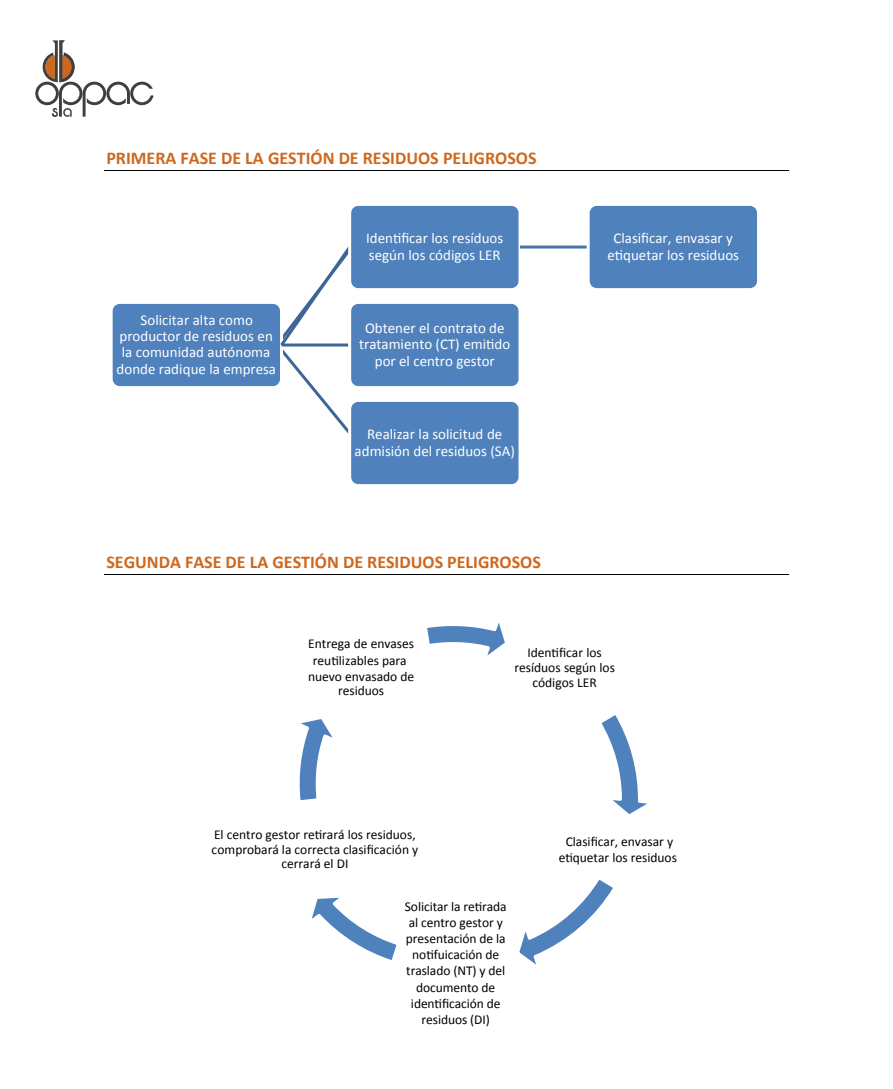
<style>
.page{position:relative;width:893px;height:1089px;background:#fff}
.page>*{position:absolute;margin:0;border:0;box-sizing:border-box;transform-origin:0 0}
.t1{font:700 18px "Calibri";color:#ce681e}
.t2{font:15px/16.5px "Calibri";color:#fff;text-align:center}
.t3{font:13.5px/16.2px "Calibri";letter-spacing:-.005em;color:#000;text-align:center}
</style>
<div class="page">
<hr style="left:104px;top:170px;width:685px;height:1px;background:#000">
<hr style="left:104px;top:574px;width:685px;height:1px;background:#000">
<div style="left:111px;top:302px;width:171px;height:85px;background:#4f81bd;border-radius:9px"></div>
<div style="left:110px;top:301px;width:173px;height:88px;border:3px solid #fff;border-radius:9px"></div>
<svg style="left:266px;top:247px;width:82px;height:187px"></svg>
<div style="left:350px;top:204px;width:170px;height:85px;background:#4f81bd;border-radius:9px"></div>
<div style="left:348px;top:203px;width:174px;height:88px;border:3px solid #fff;border-radius:9px"></div>
<hr style="left:520px;top:245px;width:68px;height:3px;background:#4774ab">
<div style="left:588px;top:204px;width:171px;height:85px;background:#4f81bd;border-radius:9px"></div>
<div style="left:587px;top:203px;width:173px;height:88px;border:3px solid #fff;border-radius:9px"></div>
<hr style="left:282px;top:343px;width:68px;height:3px;background:#3d6696">
<div style="left:350px;top:302px;width:170px;height:85px;background:#4f81bd;border-radius:9px"></div>
<div style="left:348px;top:301px;width:174px;height:88px;border:3px solid #fff;border-radius:9px"></div>
<div style="left:350px;top:400px;width:170px;height:85px;background:#4f81bd;border-radius:9px"></div>
<div style="left:348px;top:399px;width:174px;height:88px;border:3px solid #fff;border-radius:9px"></div>
<svg style="left:601px;top:715px;width:46px;height:99px"></svg>
<svg style="left:519px;top:880px;width:94px;height:85px"></svg>
<svg style="left:311px;top:897px;width:86px;height:63px"></svg>
<svg style="left:299px;top:719px;width:34px;height:82px"></svg>
<svg style="left:427px;top:623px;width:78px;height:33px"></svg>
<svg style="left:35px;top:40px;width:119px;height:77px"></svg>
<h1 class="t1" style="left:106px;top:146px;width:432px">PRIMERA FASE DE LA GESTIÓN DE RESIDUOS PELIGROSOS</h1>
<p class="t2" style="left:117px;top:311px;width:161px">Solicitar alta como productor de residuos en la comunidad autónoma donde radique la empresa</p>
<p class="t2" style="left:366px;top:230px;width:139px;text-align:left">Identificar los resíduos según los códigos LER</p>
<p class="t2" style="left:607px;top:230px;width:133px">Clasificar, envasar y etiquetar los residuos</p>
<p class="t2" style="left:359px;top:319px;width:153px">Obtener el contrato de tratamiento (CT) emitido por el centro gestor</p>
<p class="t2" style="left:355px;top:426px;width:162px">Realizar la solicitud de admisión del residuos (SA)</p>
<h1 class="t1" style="left:106px;top:550px;width:436px">SEGUNDA FASE DE LA GESTIÓN DE RESIDUOS PELIGROSOS</h1>
<p class="t3" style="left:308px;top:635px;width:107px;line-height:16.8px">Entrega de envases reutilizables para</p>
<p class="t3" style="left:308px;top:668px;width:108px;line-height:14.7px">nuevo envasado de residuos</p>
<p class="t3" style="left:515px;top:645px;width:102px;line-height:14.9px">Identificar los resíduos según los códigos LER</p>
<p class="t3" style="left:212px;top:827px;width:208px;line-height:14.9px">El centro gestor retirará los residuos, comprobará la correcta clasificación y cerrará el DI</p>
<p class="t3" style="left:405px;top:898px;width:103px">Solicitar la retirada al centro gestor y presentación de la notifuicación de traslado (NT) y del documento de identificación de residuos (DI)</p>
<p class="t3" style="left:559px;top:833px;width:120px">Clasificar, envasar y etiquetar los residuos</p>
</div>
